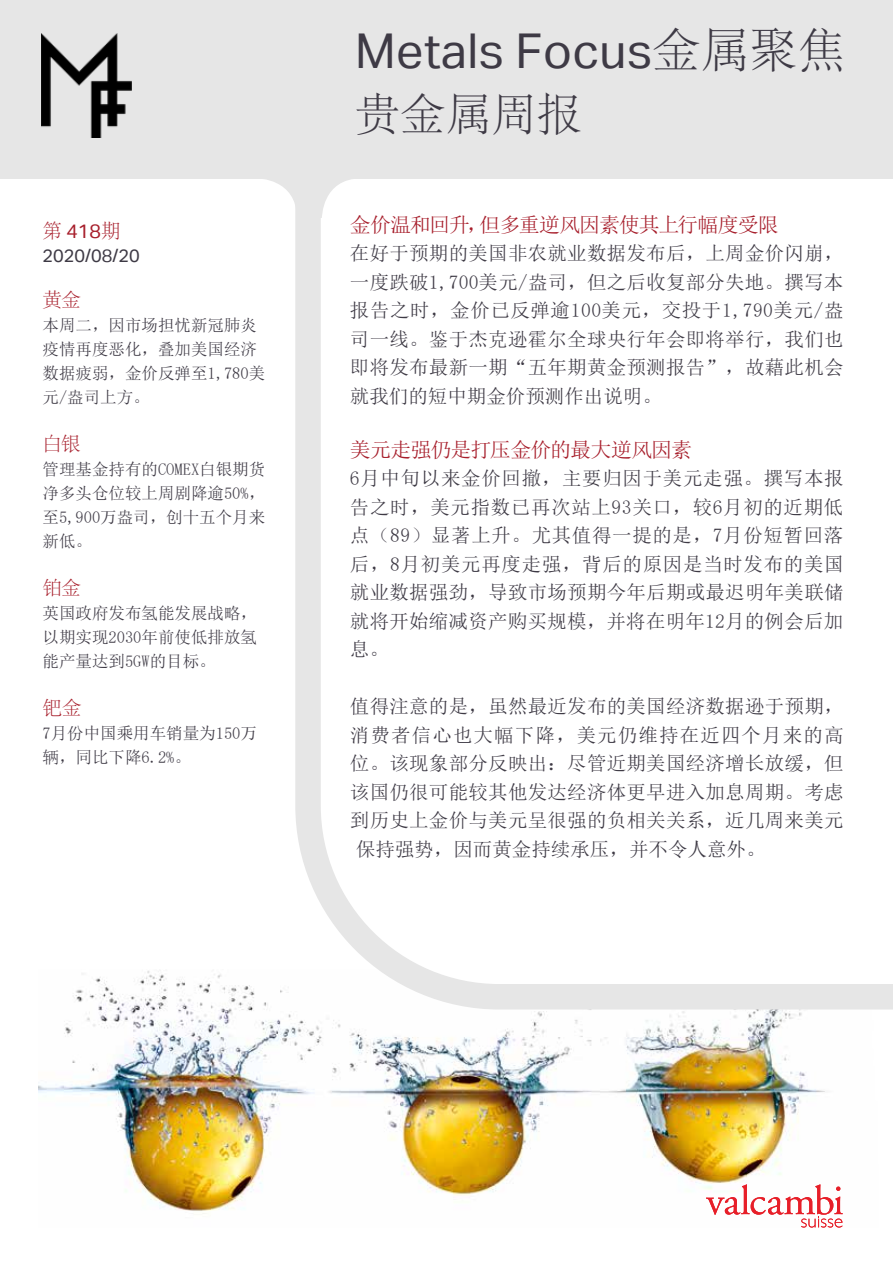
<style>
.page{position:relative;width:893px;height:1263px;background:#fff}
.page>*{position:absolute;margin:0;border:0;box-sizing:border-box;transform-origin:0 0}
.t1{font:48px "Aktiv Grotesk";letter-spacing:.01em;color:#3e3a45}
.t2{font:300 45px "Adobe Song Std";letter-spacing:.01em;color:#3e3a45}
.t3{font:20.55px "Sim Sun";letter-spacing:-.045em;color:#a71e2b}
.t4{font:300 19.5px "Adobe Song Std";letter-spacing:-.02em;color:#a71e2b}
.t5{font:19.5px "Aktiv Grotesk";color:#a71e2b}
.t6{font:19.35px/28.5px "Sim Sun";letter-spacing:.015em;color:#3e3a45;text-align:justify}
.t7{font:19.35px "Sim Sun";letter-spacing:.055em;color:#3e3a45}
.t8{font:18px "Aktiv Grotesk";color:#3e3a45}
.t9{font:16.5px/24px "Sim Sun";color:#3e3a45}
.s1{font-family:"Adobe Song Std";font-weight:300}
</style>
<div class="page">
<img style="left:39px;top:971px;width:839px;height:243px">
<svg style="left:706px;top:1184px;width:137px;height:43px"></svg>
<svg style="left:295px;top:218px;width:598px;height:791px"></svg>
<div style="left:0;top:0;width:893px;height:179px;background:#e6e6e6"></div>
<img style="left:41px;top:34px;width:90px;height:103px">
<svg style="left:257px;top:137px;width:104px;height:81px"></svg>
<p class="t5" style="left:43px;top:219px;width:79px"><span class="s1">第</span> 418<span class="s1">期</span></p>
<p class="t8" style="left:43px;top:245px;width:99px">2020/08/20</p>
<p class="t4" style="left:43px;top:289px;width:40px">黄金</p>
<p class="t9" style="left:43px;top:313px;width:224px">本周二，因市场担忧新冠肺炎疫情再度恶化，叠加美国经济数据疲弱，金价反弹至1,780美元/盎司上方。</p>
<p class="t4" style="left:43px;top:433px;width:40px">白银</p>
<p class="t9" style="left:43px;top:457px;width:224px;text-align:justify">管理基金持有的COMEX白银期货净多头仓位较上周剧降逾50%，至5,900万盎司，创十五个月来新低。</p>
<p class="t4" style="left:43px;top:577px;width:40px">铂金</p>
<p class="t9" style="left:43px;top:601px;width:216px;text-align:justify">英国政府发布氢能发展战略，以期实现2030年前使低排放氢能产量达到5GW的目标。</p>
<p class="t4" style="left:43px;top:697px;width:41px">钯金</p>
<p class="t9" style="left:43px;top:721px;width:216px">7月份中国乘用车销量为150万辆，同比下降6.2%。</p>
<h1 class="t1" style="left:355px;top:23px;width:492px">Metals Focus<span class="s1">金属聚焦</span></h1>
<h2 class="t2" style="left:355px;top:91px;width:228px">贵金属周报</h2>
<p class="t3" style="left:350px;top:214px;width:430px">金价温和回升，但多重逆风因素使其上行幅度受限</p>
<p class="t6" style="left:350px;top:239px;width:495px">在好于预期的美国非农就业数据发布后，上周金价闪崩，一度跌破1,700美元/盎司，但之后收复部分失地。撰写本报告之时，金价已反弹逾100美元，交投于1,790美元/盎司一线。鉴于杰克逊霍尔全球央行年会即将举行，我们也即将发布最新一期“五年期黄金预测报告”，故藉此机会就我们的短中期金价预测作出说明。</p>
<p class="t3" style="left:350px;top:439px;width:344px">美元走强仍是打压金价的最大逆风因素</p>
<p class="t6" style="left:350px;top:464px;width:495px">6月中旬以来金价回撤，主要归因于美元走强。撰写本报告之时，美元指数已再次站上93关口，较6月初的近期低点（89）显著上升。尤其值得一提的是，7月份短暂回落后，8月初美元再度走强，背后的原因是当时发布的美国就业数据强劲，导致市场预期今年后期或最迟明年美联储就将开始缩减资产购买规模，并将在明年12月的例会后加息。</p>
<p class="t6" style="left:350px;top:692px;width:495px">值得注意的是，虽然最近发布的美国经济数据逊于预期，</p>
<p class="t7" style="left:350px;top:725px;width:495px">消费者信心也大幅下降，美元仍维持在近四个月来的高</p>
<p class="t6" style="left:350px;top:749px;width:495px">位。该现象部分反映出：尽管近期美国经济增长放缓，但</p>
<p class="t6" style="left:350px;top:778px;width:495px">该国仍很可能较其他发达经济体更早进入加息周期。考虑</p>
<p class="t6" style="left:350px;top:806px;width:495px">到历史上金价与美元呈很强的负相关关系，近几周来美元</p>
<p class="t6" style="left:356px;top:835px;width:411px">保持强势，因而黄金持续承压，并不令人意外。</p>
</div>
